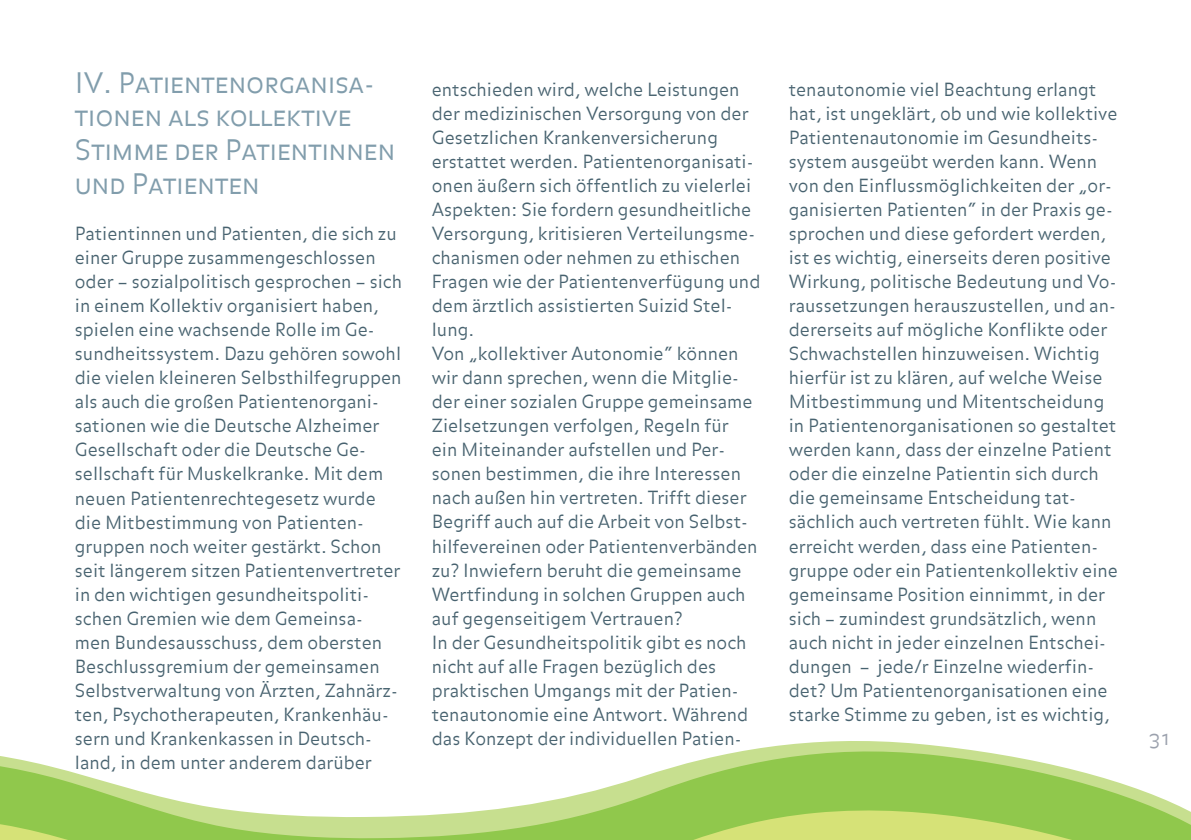
<style>
.page{position:relative;width:1191px;height:840px;background:#fff}
.page>*{position:absolute;margin:0;border:0;box-sizing:border-box;transform-origin:0 0}
.t1{font:28px/33.6px "Balance Light Caps";color:#819dac}
.t2{font:20px "Balance Light Caps";color:#9ba1ad}
.t3{font:300 18px/24px "Balance";color:#47626f}
</style>
<div class="page">
<svg style="left:0;top:741px;width:1191px;height:98px"></svg>
<h1 class="t1" style="left:75px;top:67px;width:322px">IV. Patientenorganisa&shy;tionen als kollektive<br>Stimme der Patientinnen und Patienten</h1>
<p class="t3" style="left:75px;top:223px;width:329px">Patientinnen und Patienten, die sich zu einer Gruppe zusammengeschlossen oder – sozialpolitisch gesprochen – sich in einem Kollektiv organisiert haben, spielen eine wachsende Rolle im Ge&shy;sundheitssystem. Dazu gehören sowohl die vielen kleineren Selbsthilfegruppen als auch die großen Patientenorgani&shy;sationen wie die Deutsche Alzheimer Gesellschaft oder die Deutsche Ge&shy;sellschaft für Muskelkranke. Mit dem neuen Patientenrechtegesetz wurde die Mitbestimmung von Patienten&shy;gruppen noch weiter gestärkt. Schon seit längerem sitzen Patientenvertreter in den wichtigen gesundheitspoliti&shy;schen Gremien wie dem Gemeinsa&shy;men Bundesausschuss, dem obersten Beschlussgremium der gemeinsamen Selbstverwaltung von Ärzten, Zahnärz&shy;ten, Psychotherapeuten, Krankenhäu&shy;sern und Krankenkassen in Deutsch&shy;land, in dem unter anderem darüber</p>
<p class="t3" style="left:432px;top:79px;width:330px">entschieden wird, welche Leistungen der medizinischen Versorgung von der Gesetzlichen Krankenversicherung erstattet werden. Patientenorganisati&shy;onen äußern sich öffentlich zu vielerlei Aspekten: Sie fordern gesundheitliche Versorgung, kritisieren Verteilungsme&shy;chanismen oder nehmen zu ethischen Fragen wie der Patientenverfügung und dem ärztlich assistierten Suizid Stel&shy;lung.<br>Von „kollektiver Autonomie“ können wir dann sprechen, wenn die Mitglie&shy;der einer sozialen Gruppe gemeinsame Zielsetzungen verfolgen, Regeln für<br>ein Miteinander aufstellen und Per&shy;sonen bestimmen, die ihre Interessen nach außen hin vertreten. Trifft dieser Begriff auch auf die Arbeit von Selbst&shy;hilfevereinen oder Patientenverbänden zu? Inwiefern beruht die gemeinsame Wertfindung in solchen Gruppen auch auf gegenseitigem Vertrauen?<br>In der Gesundheitspolitik gibt es noch nicht auf alle Fragen bezüglich des praktischen Umgangs mit der Patien&shy;tenautonomie eine Antwort. Während das Konzept der individuellen Patien-</p>
<p class="t3" style="left:789px;top:79px;width:331px">tenautonomie viel Beachtung erlangt hat, ist ungeklärt, ob und wie kollektive Patientenautonomie im Gesundheits&shy;system ausgeübt werden kann. Wenn von den Einflussmöglichkeiten der „or&shy;ganisierten Patienten“ in der Praxis ge&shy;sprochen und diese gefordert werden, ist es wichtig, einerseits deren positive Wirkung, politische Bedeutung und Vo&shy;raussetzungen herauszustellen, und an&shy;dererseits auf mögliche Konflikte oder Schwachstellen hinzuweisen. Wichtig hierfür ist zu klären, auf welche Weise Mitbestimmung und Mitentscheidung in Patientenorganisationen so gestaltet werden kann, dass der einzelne Patient oder die einzelne Patientin sich durch die gemeinsame Entscheidung tat&shy;sächlich auch vertreten fühlt. Wie kann erreicht werden, dass eine Patienten&shy;gruppe oder ein Patientenkollektiv eine gemeinsame Position einnimmt, in der sich – zumindest grundsätzlich, wenn auch nicht in jeder einzelnen Entschei&shy;dungen – jede/r Einzelne wiederfin&shy;det? Um Patientenorganisationen eine starke Stimme zu geben, ist es wichtig,</p>
<p class="t2" style="left:1148px;top:726px;width:25px">31</p>
</div>
